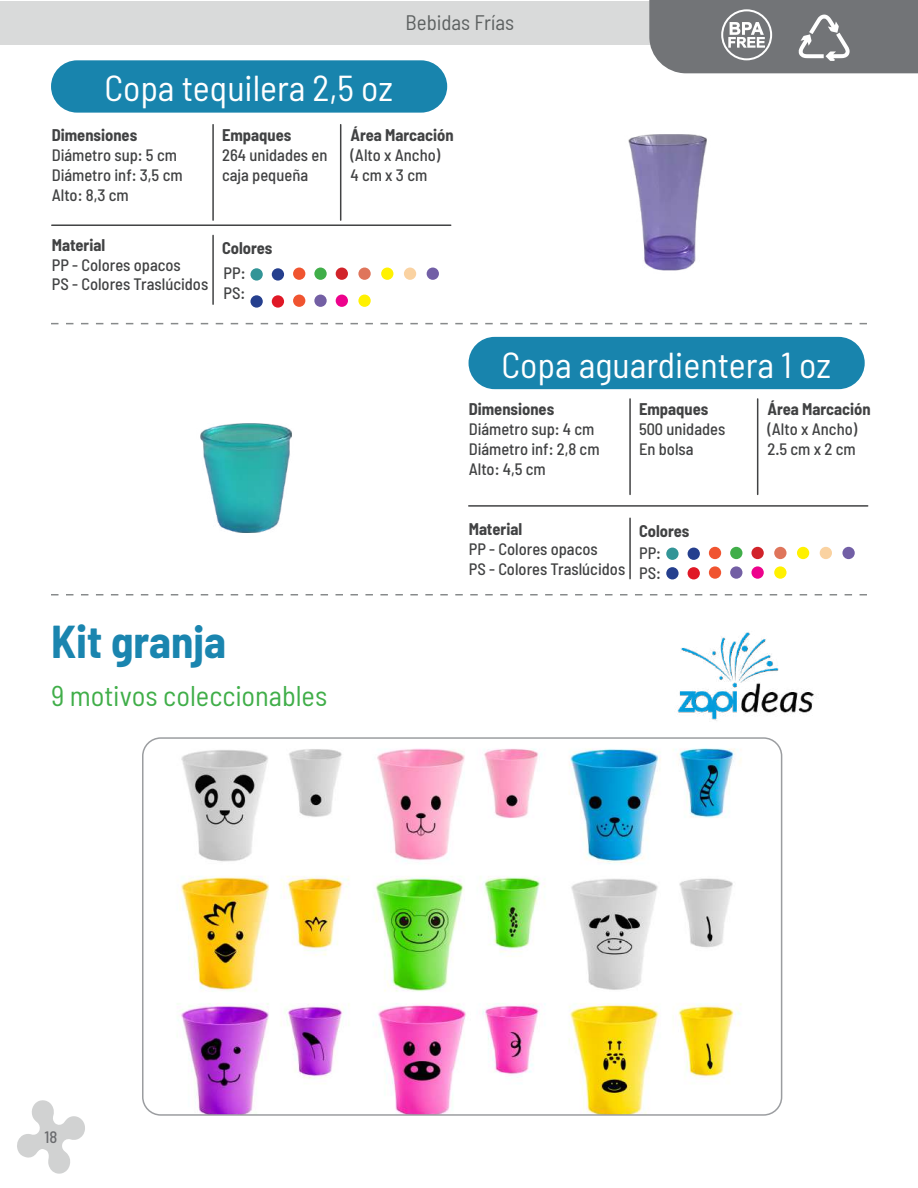
<style>
.page{position:relative;width:918px;height:1188px;background:#fff}
.page>*{position:absolute;margin:0;border:0;box-sizing:border-box;transform-origin:0 0}
.t1{font:700 semi-condensed 45px "Barlow";color:#1a85af}
.t2{font:semi-condensed 36px "Barlow";color:#fff}
.t3{font:semi-condensed 28.5px "Barlow";color:#40ae49}
.t4{font:semi-condensed 21px "Barlow";color:#5d6161}
.t5{font:500 semi-condensed 16.5px/19.8px "Barlow";color:#414243}
.t6{font:700 semi-condensed 16.5px "Barlow";color:#414243}
.t7{font:500 semi-condensed 16.5px "Barlow";color:#6a6b6e}
</style>
<div class="page">
<svg style="left:17px;top:1100px;width:68px;height:74px"></svg>
<svg style="left:51px;top:323px;width:816px;height:1px"></svg>
<svg style="left:51px;top:594px;width:816px;height:2px"></svg>
<div style="left:1px;top:1px;width:917px;height:44px;background:#d9dada"></div>
<img style="left:145px;top:740px;width:637px;height:373px">
<div style="left:142px;top:737px;width:640px;height:379px;border:2px solid #9b9da0;border-radius:18px"></div>
<img style="left:677px;top:632px;width:138px;height:89px">
<img style="left:200px;top:423px;width:92px;height:110px">
<div style="left:666px;top:567px;width:13px;height:12px;background:#253f8e;border-radius:50%"></div>
<div style="left:688px;top:567px;width:12px;height:12px;background:#e01826;border-radius:50%"></div>
<div style="left:469px;top:337px;width:396px;height:52px;background:#1884ad;border-radius:26px"></div>
<hr style="left:629px;top:399px;width:2px;height:95px;background:#414243">
<hr style="left:629px;top:518px;width:2px;height:61px;background:#414243">
<hr style="left:757px;top:399px;width:1px;height:95px;background:#414243">
<hr style="left:469px;top:505px;width:399px;height:2px;background:#414243">
<div style="left:666px;top:548px;width:13px;height:12px;background:#329597;border-radius:50%"></div>
<div style="left:688px;top:548px;width:12px;height:12px;background:#253f8e;border-radius:50%"></div>
<div style="left:709px;top:547px;width:12px;height:12px;background:#f05430;border-radius:50%"></div>
<div style="left:730px;top:547px;width:12px;height:12px;background:#40ae49;border-radius:50%"></div>
<div style="left:751px;top:547px;width:13px;height:12px;background:#d1232a;border-radius:50%"></div>
<div style="left:774px;top:547px;width:13px;height:12px;background:#df755b;border-radius:50%"></div>
<div style="left:797px;top:547px;width:12px;height:12px;background:#fff101;border-radius:50%"></div>
<div style="left:820px;top:547px;width:12px;height:12px;background:#fad2a1;border-radius:50%"></div>
<div style="left:842px;top:547px;width:13px;height:12px;background:#725fa6;border-radius:50%"></div>
<div style="left:709px;top:566px;width:12px;height:13px;background:#f05430;border-radius:50%"></div>
<div style="left:730px;top:566px;width:12px;height:13px;background:#735fa4;border-radius:50%"></div>
<svg style="left:751px;top:566px;width:13px;height:13px"></svg>
<svg style="left:774px;top:566px;width:13px;height:13px"></svg>
<svg style="left:250px;top:295px;width:13px;height:13px"></svg>
<div style="left:272px;top:295px;width:12px;height:13px;background:#e01826;border-radius:50%"></div>
<div style="left:250px;top:268px;width:13px;height:13px;background:#329597;border-radius:50%"></div>
<div style="left:272px;top:268px;width:12px;height:13px;background:#253f8e;border-radius:50%"></div>
<div style="left:293px;top:268px;width:12px;height:12px;background:#f05430;border-radius:50%"></div>
<div style="left:314px;top:268px;width:13px;height:12px;background:#40ae49;border-radius:50%"></div>
<div style="left:336px;top:268px;width:12px;height:12px;background:#d1232a;border-radius:50%"></div>
<div style="left:358px;top:268px;width:13px;height:12px;background:#df755b;border-radius:50%"></div>
<div style="left:381px;top:268px;width:12px;height:12px;background:#fff101;border-radius:50%"></div>
<div style="left:404px;top:268px;width:12px;height:12px;background:#fad2a1;border-radius:50%"></div>
<div style="left:427px;top:268px;width:12px;height:12px;background:#725fa6;border-radius:50%"></div>
<div style="left:293px;top:295px;width:12px;height:12px;background:#f05430;border-radius:50%"></div>
<div style="left:314px;top:295px;width:13px;height:12px;background:#735fa4;border-radius:50%"></div>
<div style="left:336px;top:295px;width:12px;height:12px;background:#ed028c;border-radius:50%"></div>
<div style="left:358px;top:295px;width:13px;height:12px;background:#fff101;border-radius:50%"></div>
<img style="left:628px;top:134px;width:79px;height:137px">
<div style="left:51px;top:60px;width:396px;height:53px;background:#1884ad;border-radius:26px"></div>
<hr style="left:212px;top:125px;width:2px;height:95px;background:#414243">
<hr style="left:340px;top:125px;width:1px;height:95px;background:#414243">
<hr style="left:52px;top:224px;width:399px;height:2px;background:#414243">
<hr style="left:212px;top:235px;width:2px;height:69px;background:#414243">
<svg style="left:649px;top:0;width:269px;height:73px"></svg>
<p class="t4" style="left:405px;top:9px;width:110px">Bebidas Frías</p>
<h2 class="t2" style="left:104px;top:65px;width:290px">Copa tequilera 2,5 oz</h2>
<p class="t6" style="left:52px;top:125px;width:87px">Dimensiones</p>
<p class="t5" style="left:52px;top:145px;width:132px">Diámetro sup: 5 cm<br>Diámetro inf: 3,5 cm<br>Alto: 8,3 cm</p>
<p class="t6" style="left:350px;top:125px;width:105px">Área Marcación</p>
<p class="t5" style="left:350px;top:145px;width:91px">(Alto x Ancho)<br>4 cm x 3 cm</p>
<p class="t6" style="left:222px;top:125px;width:71px">Empaques</p>
<p class="t5" style="left:222px;top:145px;width:107px">264 unidades en caja pequeña</p>
<p class="t6" style="left:52px;top:235px;width:55px">Material</p>
<p class="t5" style="left:52px;top:254px;width:158px">PP - Colores opacos<br>PS - Colores Traslúcidos</p>
<p class="t6" style="left:222px;top:238px;width:52px">Colores</p>
<p class="t5" style="left:224px;top:263px;width:24px">PP:<br>PS:</p>
<h1 class="t1" style="left:51px;top:614px;width:176px">Kit granja</h1>
<h3 class="t3" style="left:51px;top:678px;width:278px">9 motivos coleccionables</h3>
<h2 class="t2" style="left:502px;top:343px;width:331px">Copa aguardientera 1 oz</h2>
<p class="t6" style="left:469px;top:399px;width:87px">Dimensiones</p>
<p class="t5" style="left:469px;top:419px;width:132px">Diámetro sup: 4 cm<br>Diámetro inf: 2,8 cm<br>Alto: 4,5 cm</p>
<p class="t6" style="left:767px;top:399px;width:105px">Área Marcación</p>
<p class="t5" style="left:767px;top:419px;width:91px">(Alto x Ancho)<br>2.5 cm x 2 cm</p>
<p class="t6" style="left:639px;top:399px;width:71px">Empaques</p>
<p class="t5" style="left:639px;top:419px;width:88px">500 unidades<br>En bolsa</p>
<p class="t6" style="left:469px;top:519px;width:55px">Material</p>
<p class="t5" style="left:469px;top:539px;width:158px">PP - Colores opacos<br>PS - Colores Traslúcidos</p>
<p class="t6" style="left:639px;top:521px;width:52px">Colores</p>
<p class="t5" style="left:639px;top:542px;width:24px">PP:<br>PS:</p>
<p class="t7" style="left:45px;top:1126px;width:14px">18</p>
</div>
